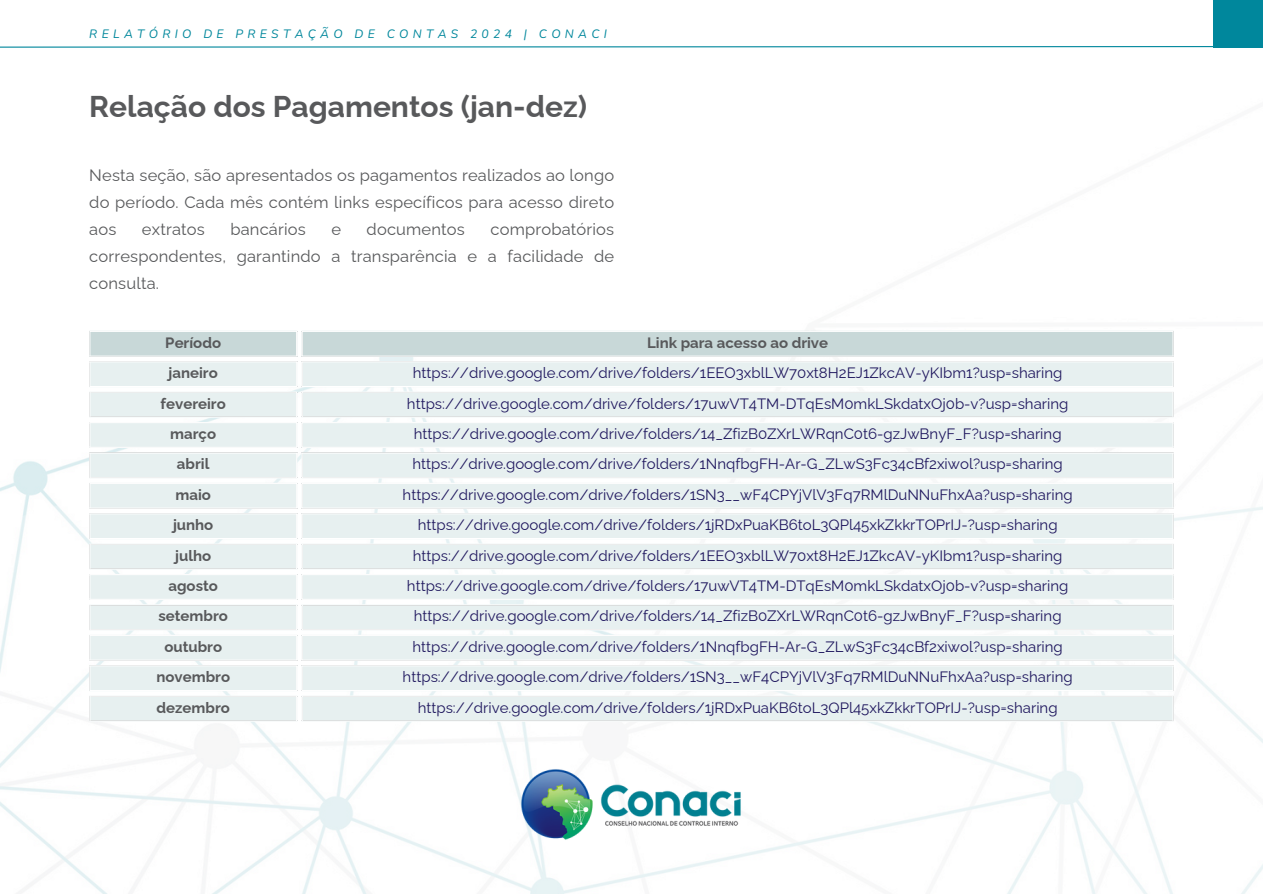
<style>
.page{position:relative;width:1263px;height:894px;background:#fff}
.page>*{position:absolute;margin:0;border:0;box-sizing:border-box;transform-origin:0 0}
.t1{font:700 30px "Raleway";color:#58595b}
.t2{font:16.5px/27px "Raleway";letter-spacing:.01em;color:#58595b;text-align:justify}
.t3{font:15px "Raleway";color:#1f175e}
.t4{font:700 15px "Raleway";color:#58595b}
.t5{font:italic 12.15px "Nunito";letter-spacing:.36em;color:#00879c}
</style>
<div class="page">
<img style="left:0;top:330px;width:1263px;height:563px">
<img style="left:509px;top:757px;width:245px;height:93px">
<svg style="left:0;top:46px;width:1263px;height:2px;background:#6cb9c5"></svg>
<div style="left:1213px;top:0;width:50px;height:47px;background:#00879c"></div>
<svg style="left:89px;top:361px;width:1085px;height:360px;fill:#e7f0f0"></svg>
<div style="left:89px;top:331px;width:1083px;height:25px;background:#c8d8d8"></div>
<hr style="left:1172px;top:332px;width:2px;height:23px;background:#fff">
<hr style="left:302px;top:331px;width:872px;height:1px;background:#fff">
<hr style="left:302px;top:355px;width:872px;height:1px;background:#fff">
<svg style="left:89px;top:362px;width:1px;height:24px"></svg>
<hr style="left:89px;top:361px;width:208px;height:1px;background:#fff">
<hr style="left:89px;top:386px;width:208px;height:1px;background:#fff">
<svg style="left:296px;top:362px;width:7px;height:24px"></svg>
<hr style="left:1172px;top:362px;width:2px;height:24px;background:#fff">
<hr style="left:302px;top:361px;width:872px;height:1px;background:#fff">
<hr style="left:302px;top:386px;width:872px;height:1px;background:#fff">
<svg style="left:89px;top:392px;width:1px;height:24px"></svg>
<hr style="left:89px;top:391px;width:208px;height:1px;background:#fff">
<hr style="left:89px;top:416px;width:208px;height:1px;background:#fff">
<svg style="left:296px;top:392px;width:7px;height:24px"></svg>
<hr style="left:1172px;top:392px;width:2px;height:24px;background:#fff">
<hr style="left:302px;top:391px;width:872px;height:1px;background:#fff">
<hr style="left:302px;top:416px;width:872px;height:1px;background:#fff">
<svg style="left:89px;top:423px;width:1px;height:23px"></svg>
<hr style="left:89px;top:422px;width:208px;height:1px;background:#fff">
<hr style="left:89px;top:446px;width:208px;height:2px;background:#fff">
<svg style="left:296px;top:423px;width:7px;height:23px"></svg>
<hr style="left:1172px;top:423px;width:2px;height:23px;background:#fff">
<hr style="left:302px;top:422px;width:872px;height:1px;background:#fff">
<hr style="left:302px;top:446px;width:872px;height:2px;background:#fff">
<svg style="left:89px;top:453px;width:1px;height:24px"></svg>
<hr style="left:89px;top:452px;width:208px;height:1px;background:#fff">
<hr style="left:89px;top:477px;width:208px;height:1px;background:#fff">
<svg style="left:296px;top:453px;width:7px;height:24px"></svg>
<hr style="left:1172px;top:453px;width:2px;height:24px;background:#fff">
<hr style="left:302px;top:452px;width:872px;height:1px;background:#fff">
<hr style="left:302px;top:477px;width:872px;height:1px;background:#fff">
<svg style="left:89px;top:484px;width:1px;height:23px"></svg>
<hr style="left:89px;top:482px;width:208px;height:2px;background:#fff">
<hr style="left:89px;top:507px;width:208px;height:1px;background:#fff">
<svg style="left:296px;top:484px;width:7px;height:23px"></svg>
<hr style="left:1172px;top:484px;width:2px;height:23px;background:#fff">
<hr style="left:302px;top:482px;width:872px;height:2px;background:#fff">
<hr style="left:302px;top:507px;width:872px;height:1px;background:#fff">
<svg style="left:89px;top:514px;width:1px;height:24px"></svg>
<hr style="left:89px;top:513px;width:208px;height:1px;background:#fff">
<hr style="left:89px;top:538px;width:208px;height:1px;background:#fff">
<svg style="left:296px;top:514px;width:7px;height:24px"></svg>
<hr style="left:1172px;top:514px;width:2px;height:24px;background:#fff">
<hr style="left:302px;top:513px;width:872px;height:1px;background:#fff">
<hr style="left:302px;top:538px;width:872px;height:1px;background:#fff">
<svg style="left:89px;top:544px;width:1px;height:24px"></svg>
<hr style="left:89px;top:543px;width:208px;height:1px;background:#fff">
<hr style="left:89px;top:568px;width:208px;height:1px;background:#fff">
<svg style="left:296px;top:544px;width:7px;height:24px"></svg>
<hr style="left:1172px;top:544px;width:2px;height:24px;background:#fff">
<hr style="left:302px;top:543px;width:872px;height:1px;background:#fff">
<hr style="left:302px;top:568px;width:872px;height:1px;background:#fff">
<svg style="left:89px;top:575px;width:1px;height:23px"></svg>
<hr style="left:89px;top:574px;width:208px;height:1px;background:#fff">
<hr style="left:89px;top:598px;width:208px;height:1px;background:#fff">
<svg style="left:296px;top:575px;width:7px;height:23px"></svg>
<hr style="left:1172px;top:575px;width:2px;height:23px;background:#fff">
<hr style="left:302px;top:574px;width:872px;height:1px;background:#fff">
<hr style="left:302px;top:598px;width:872px;height:1px;background:#fff">
<svg style="left:89px;top:605px;width:1px;height:24px"></svg>
<hr style="left:89px;top:604px;width:208px;height:1px;background:#fff">
<hr style="left:89px;top:629px;width:208px;height:1px;background:#fff">
<svg style="left:296px;top:605px;width:7px;height:24px"></svg>
<hr style="left:1172px;top:605px;width:2px;height:24px;background:#fff">
<hr style="left:302px;top:604px;width:872px;height:1px;background:#fff">
<hr style="left:302px;top:629px;width:872px;height:1px;background:#fff">
<svg style="left:89px;top:635px;width:1px;height:24px"></svg>
<hr style="left:89px;top:634px;width:208px;height:1px;background:#fff">
<hr style="left:89px;top:659px;width:208px;height:1px;background:#fff">
<svg style="left:296px;top:635px;width:7px;height:24px"></svg>
<hr style="left:1172px;top:635px;width:2px;height:24px;background:#fff">
<hr style="left:302px;top:634px;width:872px;height:1px;background:#fff">
<hr style="left:302px;top:659px;width:872px;height:1px;background:#fff">
<svg style="left:89px;top:666px;width:1px;height:23px"></svg>
<hr style="left:89px;top:665px;width:208px;height:1px;background:#fff">
<hr style="left:89px;top:689px;width:208px;height:2px;background:#fff">
<svg style="left:296px;top:666px;width:7px;height:23px"></svg>
<hr style="left:1172px;top:666px;width:2px;height:23px;background:#fff">
<hr style="left:302px;top:665px;width:872px;height:1px;background:#fff">
<hr style="left:302px;top:689px;width:872px;height:2px;background:#fff">
<svg style="left:89px;top:696px;width:1px;height:24px"></svg>
<hr style="left:89px;top:695px;width:208px;height:1px;background:#fff">
<hr style="left:89px;top:720px;width:208px;height:1px;background:#fff">
<svg style="left:296px;top:696px;width:7px;height:24px"></svg>
<hr style="left:1172px;top:696px;width:2px;height:24px;background:#fff">
<hr style="left:302px;top:695px;width:872px;height:1px;background:#fff">
<hr style="left:302px;top:720px;width:872px;height:1px;background:#fff">
<p class="t5" style="left:89px;top:25px;width:519px">RELATÓRIO DE PRESTAÇÃO DE CONTAS 2024 | CONACI</p>
<p class="t1" style="left:89px;top:88px;width:499px">Relação dos Pagamentos (jan-dez)</p>
<p class="t2" style="left:89px;top:161px;width:526px">Nesta seção, são apresentados os pagamentos realizados ao longo do período. Cada mês contém links específicos para acesso direto aos</p>
<p class="t2" style="left:89px;top:215px;width:526px;text-indent:401px">comprobatórios correspondentes, garantindo a transparência e a facilidade de consulta.</p>
<p class="t2" style="left:142px;top:215px;width:64px">extratos</p>
<p class="t2" style="left:230px;top:215px;width:77px">bancários</p>
<p class="t2" style="left:331px;top:215px;width:11px">e</p>
<p class="t2" style="left:367px;top:215px;width:100px">documentos</p>
<h1 class="t4" style="left:165px;top:333px;width:57px">Período</h1>
<h2 class="t4" style="left:647px;top:333px;width:183px">Link para acesso ao drive</h2>
<p class="t4" style="left:169px;top:364px;width:51px">janeiro</p>
<p class="t3" style="left:413px;top:364px;width:651px">https://drive.google.com/drive/folders/1EEO3xblLW70xt8H2EJ1ZkcAV-yKIbm1?usp=sharing</p>
<p class="t4" style="left:161px;top:394px;width:67px">fevereiro</p>
<p class="t3" style="left:407px;top:394px;width:663px">https://drive.google.com/drive/folders/17uwVT4TM-DTqEsM0mkLSkdatxOj0b-v?usp=sharing</p>
<p class="t4" style="left:170px;top:424px;width:47px">março</p>
<p class="t3" style="left:414px;top:424px;width:649px">https://drive.google.com/drive/folders/14_ZfizB0ZXrLWRqnC0t6-gzJwBnyF_F?usp=sharing</p>
<p class="t4" style="left:177px;top:455px;width:34px">abril</p>
<p class="t3" style="left:412px;top:455px;width:652px">https://drive.google.com/drive/folders/1NnqfbgFH-Ar-G_ZLwS3Fc34cBf2xiwol?usp=sharing</p>
<p class="t4" style="left:175px;top:485px;width:37px">maio</p>
<p class="t3" style="left:403px;top:485px;width:671px">https://drive.google.com/drive/folders/1SN3__wF4CPYjVlV3Fq7RMlDuNNuFhxAa?usp=sharing</p>
<p class="t4" style="left:173px;top:516px;width:42px">junho</p>
<p class="t3" style="left:418px;top:516px;width:641px">https://drive.google.com/drive/folders/1jRDxPuaKB6toL3QPl45xkZkkrTOPrIJ-?usp=sharing</p>
<p class="t4" style="left:175px;top:546px;width:38px">julho</p>
<p class="t3" style="left:413px;top:546px;width:651px">https://drive.google.com/drive/folders/1EEO3xblLW70xt8H2EJ1ZkcAV-yKIbm1?usp=sharing</p>
<p class="t4" style="left:168px;top:576px;width:51px">agosto</p>
<p class="t3" style="left:407px;top:576px;width:663px">https://drive.google.com/drive/folders/17uwVT4TM-DTqEsM0mkLSkdatxOj0b-v?usp=sharing</p>
<p class="t4" style="left:158px;top:607px;width:71px">setembro</p>
<p class="t3" style="left:414px;top:607px;width:649px">https://drive.google.com/drive/folders/14_ZfizB0ZXrLWRqnC0t6-gzJwBnyF_F?usp=sharing</p>
<p class="t4" style="left:164px;top:637px;width:59px">outubro</p>
<p class="t3" style="left:412px;top:637px;width:652px">https://drive.google.com/drive/folders/1NnqfbgFH-Ar-G_ZLwS3Fc34cBf2xiwol?usp=sharing</p>
<p class="t4" style="left:156px;top:667px;width:75px">novembro</p>
<p class="t3" style="left:403px;top:667px;width:671px">https://drive.google.com/drive/folders/1SN3__wF4CPYjVlV3Fq7RMlDuNNuFhxAa?usp=sharing</p>
<p class="t4" style="left:157px;top:698px;width:75px">dezembro</p>
<p class="t3" style="left:418px;top:698px;width:641px">https://drive.google.com/drive/folders/1jRDxPuaKB6toL3QPl45xkZkkrTOPrIJ-?usp=sharing</p>
</div>
